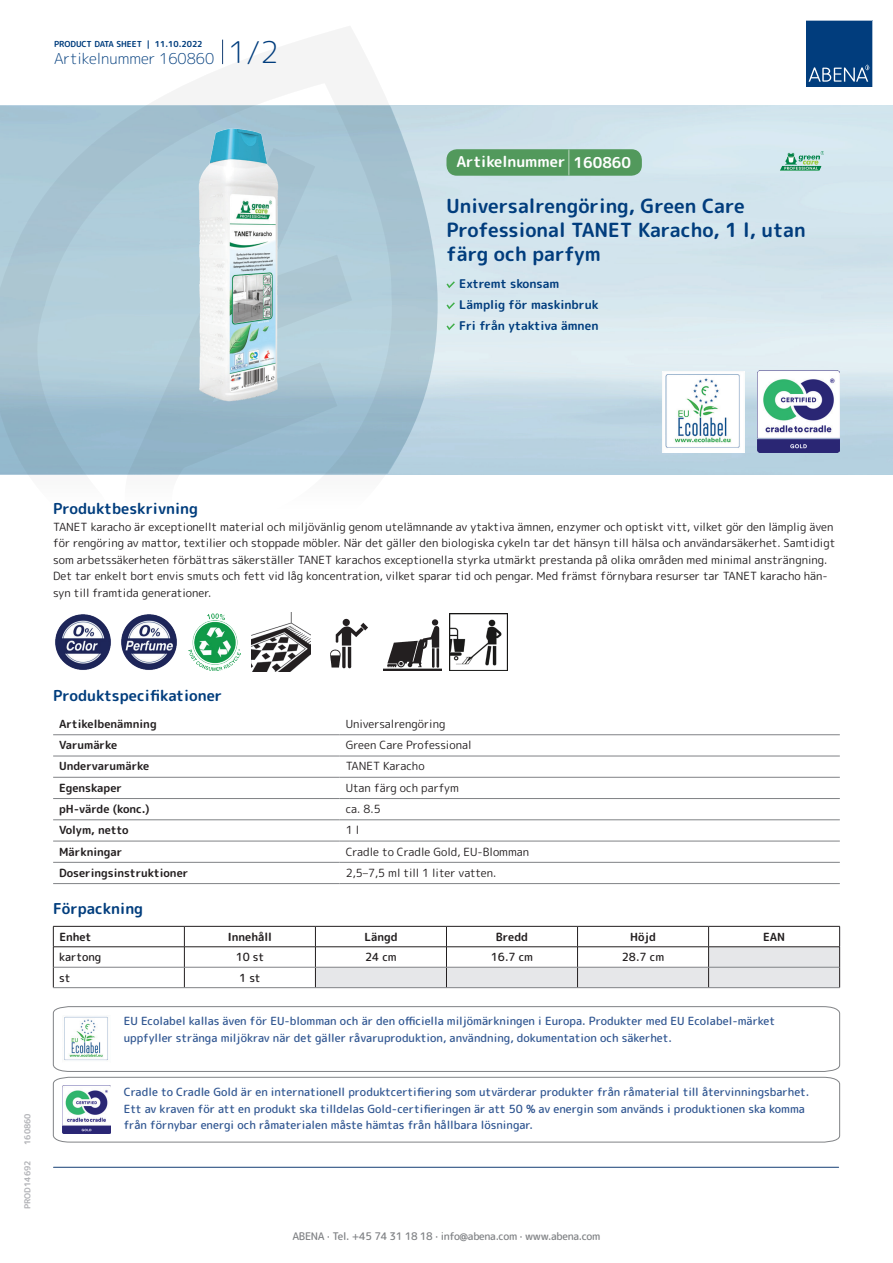
<style>
.page{position:relative;width:893px;height:1263px;background:#fff}
.page>*{position:absolute;margin:0;border:0;box-sizing:border-box;transform-origin:0 0}
.t1{font:700 19.5px/24px "Rounded Mplus 1 c";color:#013d7d}
.t2{font:700 15px "Rounded Mplus 1 c";color:#013d7d}
.t3{font:300 15px "Rounded Mplus 1 c";color:#013d7d}
.t4{font:700 15px "Rounded Mplus 1 c";color:#fff}
.t5{font:700 12px/21px "Rounded Mplus 1 c";color:#013d7d}
.t6{font:11.25px/16.5px "Rounded Mplus 1 c";color:#231f20}
.t7{font:500 11.25px/16.5px "Rounded Mplus 1 c";color:#305691}
.t8{font:700 11.25px "Rounded Mplus 1 c";color:#231f20}
.t9{font:500 11.25px "Rounded Mplus 1 c";color:#231f20}
.t10{font:500 10.5px "Rounded Mplus 1 c";letter-spacing:-.03em;color:#808285}
.t11{font:700 8.25px "Rounded Mplus 1 c";color:#013d7d}
.t12{font:700 8.25px "Rounded Mplus 1 c";color:#b2b3b7}
.s1{font-size:30px}
.s2{font-size:25.5px}
</style>
<div class="page">
<img style="left:439px;top:106px;width:454px;height:368px">
<svg style="left:0;top:26px;width:439px;height:449px"></svg>
<svg style="left:0;top:106px;width:438px;height:368px;background:#a8c5d4"></svg>
<svg style="left:222px;top:40px;width:1px;height:24px"></svg>
<svg style="left:806px;top:20px;width:67px;height:67px;background:#144b86"></svg>
<img style="left:197px;top:127px;width:84px;height:275px">
<img style="left:55px;top:614px;width:56px;height:56px">
<img style="left:121px;top:614px;width:56px;height:56px">
<img style="left:189px;top:613px;width:52px;height:58px">
<img style="left:251px;top:613px;width:59px;height:58px">
<img style="left:330px;top:618px;width:38px;height:51px">
<img style="left:384px;top:619px;width:57px;height:52px">
<img style="left:450px;top:613px;width:57px;height:58px">
<hr style="left:53px;top:734px;width:287px;height:1px;background:#808285">
<hr style="left:340px;top:734px;width:500px;height:1px;background:#808285">
<hr style="left:53px;top:756px;width:287px;height:1px;background:#808285">
<hr style="left:340px;top:756px;width:500px;height:1px;background:#808285">
<hr style="left:53px;top:777px;width:287px;height:1px;background:#808285">
<hr style="left:340px;top:777px;width:500px;height:1px;background:#808285">
<hr style="left:53px;top:798px;width:287px;height:1px;background:#808285">
<hr style="left:340px;top:798px;width:500px;height:1px;background:#808285">
<hr style="left:53px;top:819px;width:287px;height:1px;background:#808285">
<hr style="left:340px;top:819px;width:500px;height:1px;background:#808285">
<hr style="left:53px;top:841px;width:287px;height:1px;background:#808285">
<hr style="left:340px;top:841px;width:500px;height:1px;background:#808285">
<hr style="left:53px;top:862px;width:287px;height:1px;background:#808285">
<hr style="left:340px;top:862px;width:500px;height:1px;background:#808285">
<hr style="left:53px;top:883px;width:287px;height:1px;background:#808285">
<hr style="left:340px;top:883px;width:500px;height:1px;background:#808285">
<hr style="left:53px;top:926px;width:131px;height:1px;background:#231f20">
<hr style="left:184px;top:926px;width:131px;height:1px;background:#231f20">
<hr style="left:53px;top:946px;width:131px;height:1px;background:#231f20">
<hr style="left:184px;top:946px;width:131px;height:1px;background:#231f20">
<svg style="left:53px;top:926px;width:1px;height:61px"></svg>
<svg style="left:184px;top:926px;width:1px;height:61px"></svg>
<svg style="left:315px;top:926px;width:525px;height:61px"></svg>
<hr style="left:54px;top:967px;width:130px;height:1px;background:#808285">
<hr style="left:184px;top:967px;width:131px;height:1px;background:#808285">
<hr style="left:315px;top:967px;width:131px;height:1px;background:#808285">
<hr style="left:446px;top:967px;width:131px;height:1px;background:#808285">
<hr style="left:577px;top:967px;width:132px;height:1px;background:#808285">
<hr style="left:709px;top:967px;width:130px;height:1px;background:#808285">
<hr style="left:53px;top:987px;width:131px;height:1px;background:#808285">
<hr style="left:184px;top:987px;width:131px;height:1px;background:#808285">
<hr style="left:315px;top:987px;width:131px;height:1px;background:#808285">
<hr style="left:446px;top:987px;width:131px;height:1px;background:#808285">
<hr style="left:577px;top:987px;width:132px;height:1px;background:#808285">
<hr style="left:709px;top:987px;width:131px;height:1px;background:#808285">
<svg style="left:53px;top:1006px;width:787px;height:66px"></svg>
<svg style="left:53px;top:1077px;width:787px;height:65px"></svg>
<hr style="left:54px;top:1167px;width:785px;height:1px;background:#153f74">
<img style="left:663px;top:371px;width:82px;height:81px">
<img style="left:757px;top:371px;width:82px;height:81px">
<svg style="left:446px;top:281px;width:9px;height:7px"></svg>
<svg style="left:446px;top:302px;width:9px;height:7px"></svg>
<svg style="left:446px;top:323px;width:9px;height:7px"></svg>
<div style="left:446px;top:149px;width:196px;height:27px;background:#52995c;border-radius:10px"></div>
<img style="left:779px;top:152px;width:45px;height:18px">
<p class="t11" style="left:54px;top:38px;width:150px">PRODUCT DATA SHEET | 11.10.2022</p>
<h2 class="t3" style="left:54px;top:48px;width:226px">Artikelnummer 160860 <span class="s1">1/2</span></h2>
<h2 class="t4" style="left:456px;top:151px;width:176px">Artikelnummer <span class="s2">|</span> 160860</h2>
<h1 class="t1" style="left:446px;top:194px;width:361px">Universalrengöring, Green Care<br>Professional TANET Karacho, 1 l, utan färg och parfym</h1>
<p class="t5" style="left:459px;top:273px;width:141px">Extremt skonsam<br>Lämplig för maskinbruk<br>Fri från ytaktiva ämnen</p>
<h2 class="t2" style="left:53px;top:498px;width:146px">Produktbeskrivning</h2>
<p class="t6" style="left:53px;top:518px;width:784px">TANET karacho är exceptionellt material och miljövänlig genom utelämnande av ytaktiva ämnen, enzymer och optiskt vitt, vilket gör den lämplig även för rengöring av mattor, textilier och stoppade möbler. När det gäller den biologiska cykeln tar det hänsyn till hälsa och användarsäkerhet. Samtidigt som arbetssäkerheten förbättras säkerställer TANET karachos exceptionella styrka utmärkt prestanda på olika områden med minimal ansträngning.<br>Det tar enkelt bort envis smuts och fett vid låg koncentration, vilket sparar tid och pengar. Med främst förnybara resurser tar TANET karacho hän&shy;syn till framtida generationer.</p>
<p class="t12" style="left:22px;top:1145px;width:33px;rotate:-90deg">160860</p>
<p class="t12" style="left:22px;top:1209px;width:50px;rotate:-90deg">PROD14692</p>
<h2 class="t2" style="left:53px;top:685px;width:171px">Produktspecifikationer</h2>
<p class="t8" style="left:59px;top:716px;width:99px">Artikelbenämning</p>
<p class="t6" style="left:346px;top:715px;width:101px">Universalrengöring</p>
<p class="t8" style="left:59px;top:737px;width:59px">Varumärke</p>
<p class="t6" style="left:346px;top:737px;width:127px">Green Care Professional</p>
<p class="t8" style="left:59px;top:758px;width:92px">Undervarumärke</p>
<p class="t6" style="left:346px;top:758px;width:80px">TANET Karacho</p>
<p class="t8" style="left:59px;top:780px;width:64px">Egenskaper</p>
<p class="t6" style="left:346px;top:779px;width:115px">Utan färg och parfym</p>
<p class="t8" style="left:59px;top:801px;width:92px">pH-värde (konc.)</p>
<p class="t6" style="left:346px;top:801px;width:36px">ca. 8.5</p>
<p class="t8" style="left:59px;top:822px;width:71px">Volym, netto</p>
<p class="t6" style="left:346px;top:822px;width:15px">1 l</p>
<p class="t8" style="left:59px;top:843px;width:65px">Märkningar</p>
<p class="t6" style="left:346px;top:843px;width:185px">Cradle to Cradle Gold, EU-Blomman</p>
<p class="t8" style="left:59px;top:865px;width:131px">Doseringsinstruktioner</p>
<p class="t6" style="left:346px;top:864px;width:152px">2,5–7,5 ml till 1 liter vatten.</p>
<h2 class="t2" style="left:53px;top:898px;width:92px">Förpackning</h2>
<p class="t8" style="left:59px;top:929px;width:34px">Enhet</p>
<p class="t8" style="left:228px;top:929px;width:45px">Innehåll</p>
<p class="t8" style="left:364px;top:929px;width:35px">Längd</p>
<p class="t8" style="left:496px;top:929px;width:34px">Bredd</p>
<p class="t8" style="left:630px;top:929px;width:27px">Höjd</p>
<p class="t8" style="left:763px;top:929px;width:24px">EAN</p>
<p class="t9" style="left:59px;top:949px;width:44px">kartong</p>
<p class="t9" style="left:236px;top:949px;width:30px">10 st</p>
<p class="t9" style="left:365px;top:949px;width:33px">24 cm</p>
<p class="t9" style="left:491px;top:949px;width:44px">16.7 cm</p>
<p class="t9" style="left:622px;top:949px;width:44px">28.7 cm</p>
<p class="t9" style="left:59px;top:969px;width:13px">st</p>
<p class="t9" style="left:239px;top:969px;width:23px">1 st</p>
<p class="t7" style="left:124px;top:1013px;width:653px">EU Ecolabel kallas även för EU-blomman och är den officiella miljömärkningen i Europa. Produkter med EU Ecolabel-märket uppfyller stränga miljökrav när det gäller råvaruproduktion, användning, dokumentation och säkerhet.</p>
<p class="t7" style="left:124px;top:1084px;width:687px">Cradle to Cradle Gold är en internationell produktcertifiering som utvärderar produkter från råmaterial till återvinningsbarhet.<br>Ett av kraven för att en produkt ska tilldelas Gold-certifieringen är att 50 % av energin som används i produktionen ska komma från förnybar energi och råmaterialen måste hämtas från hållbara lösningar.</p>
<p class="t10" style="left:292px;top:1229px;width:309px">ABENA · Tel. +45 74 31 18 18 · info@abena.com · www.abena.com</p>
</div>
